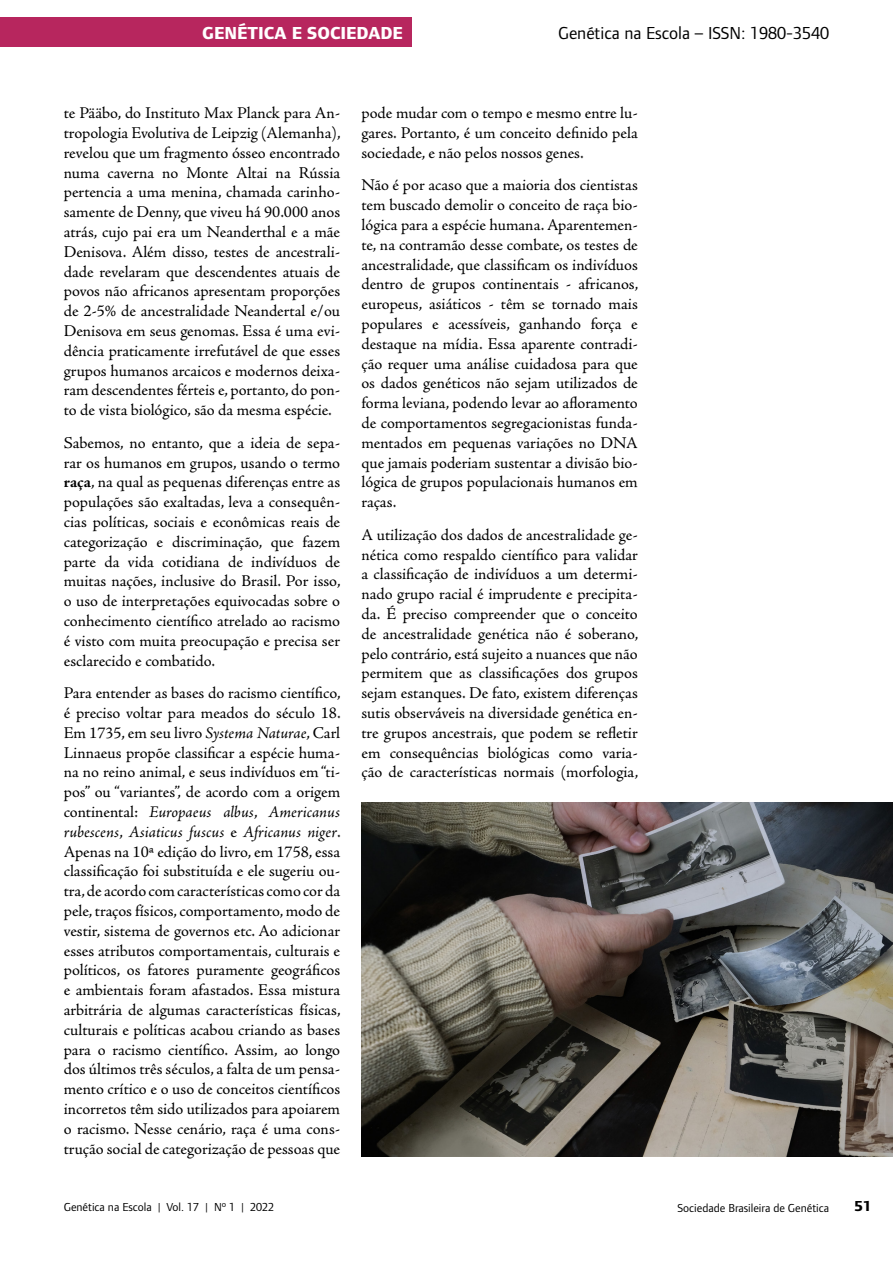
<style>
.page{position:relative;width:893px;height:1263px;background:#fff}
.page>*{position:absolute;margin:0;border:0;box-sizing:border-box;transform-origin:0 0}
.t1{font:18px "Foundry Form Sans";color:#000}
.t2{font:800 18px "Foundry Form Sans";color:#fff}
.Texto{font:16.5px/19.8px "Adobe Jenson Pro";color:#000;text-align:justify}
.t3{font:800 15px "Foundry Form Sans";color:#000}
.t4{font:12px "Foundry Form Sans";color:#000}
.s1{font-weight:700}
.s2{font-style:italic}
</style>
<div class="page">
<img style="left:361px;top:802px;width:532px;height:355px">
<div style="left:0;top:17px;width:412px;height:30px;background:#b7265e"></div>
<p class="t2" style="left:202px;top:23px;width:202px">GENÉTICA E SOCIEDADE</p>
<p class="t1" style="left:558px;top:23px;width:273px">Genética na Escola – ISSN: 1980-3540</p>
<p class="Texto" style="left:64px;top:103px;width:278px">te Pääbo, do Instituto Max Planck para An&shy;tropologia Evolutiva de Leipzig (Alemanha), revelou que um fragmento ósseo encontrado numa caverna no Monte Altai na Rússia pertencia a uma menina, chamada carinho&shy;samente de Denny, que viveu há 90.000 anos atrás, cujo pai era um Neanderthal e a mãe Denisova. Além disso, testes de ancestrali&shy;dade revelaram que descendentes atuais de povos não africanos apresentam proporções de 2-5% de ancestralidade Neandertal e/ou Denisova em seus genomas. Essa é uma evi&shy;dência praticamente irrefutável de que esses grupos humanos arcaicos e modernos deixa&shy;ram descendentes férteis e, portanto, do pon&shy;to de vista biológico, são da mesma espécie.</p>
<p class="Texto" style="left:64px;top:433px;width:278px">Sabemos, no entanto, que a ideia de sepa&shy;rar os humanos em grupos, usando o termo <span class="s1">raça</span>, na qual as pequenas diferenças entre as populações são exaltadas, leva a consequên&shy;cias políticas, sociais e econômicas reais de categorização e discriminação, que fazem parte da vida cotidiana de indivíduos de muitas nações, inclusive do Brasil. Por isso, o uso de interpretações equivocadas sobre o conhecimento científico atrelado ao racismo é visto com muita preocupação e precisa ser esclarecido e combatido.</p>
<p class="Texto" style="left:64px;top:683px;width:278px">Para entender as bases do racismo científico, é preciso voltar para meados do século 18.<br>Em 1735, em seu livro <span class="s2">Systema Naturae</span>, Carl Linnaeus propõe classificar a espécie huma&shy;na no reino animal, e seus indivíduos em “ti&shy;pos” ou “variantes”, de acordo com a origem continental: <span class="s2">Europaeus albus</span>, <span class="s2">Americanus rubescens</span>, <span class="s2">Asiaticus fuscus</span> e <span class="s2">Africanus niger</span>.<br>Apenas na 10ª edição do livro, em 1758, essa classificação foi substituída e ele sugeriu ou&shy;tra, de acordo com características como cor da pele, traços físicos, comportamento, modo de vestir, sistema de governos etc. Ao adicionar esses atributos comportamentais, culturais e políticos, os fatores puramente geográficos e ambientais foram afastados. Essa mistura arbitrária de algumas características físicas, culturais e políticas acabou criando as bases para o racismo científico. Assim, ao longo dos últimos três séculos, a falta de um pensa&shy;mento crítico e o uso de conceitos científicos incorretos têm sido utilizados para apoiarem o racismo. Nesse cenário, raça é uma cons&shy;trução social de categorização de pessoas que</p>
<p class="Texto" style="left:361px;top:103px;width:278px">pode mudar com o tempo e mesmo entre lu&shy;gares. Portanto, é um conceito definido pela sociedade, e não pelos nossos genes.</p>
<p class="Texto" style="left:361px;top:176px;width:278px">Não é por acaso que a maioria dos cientistas tem buscado demolir o conceito de raça bio&shy;lógica para a espécie humana. Aparentemen&shy;te, na contramão desse combate, os testes de ancestralidade, que classificam os indivíduos dentro de grupos continentais - africanos, europeus, asiáticos - têm se tornado mais populares e acessíveis, ganhando força e destaque na mídia. Essa aparente contradi&shy;ção requer uma análise cuidadosa para que os dados genéticos não sejam utilizados de forma leviana, podendo levar ao afloramento de comportamentos segregacionistas funda&shy;mentados em pequenas variações no DNA que jamais poderiam sustentar a divisão bio&shy;lógica de grupos populacionais humanos em raças.</p>
<p class="Texto" style="left:361px;top:525px;width:278px">A utilização dos dados de ancestralidade ge&shy;nética como respaldo científico para validar a classificação de indivíduos a um determi&shy;nado grupo racial é imprudente e precipita&shy;da. É preciso compreender que o conceito de ancestralidade genética não é soberano, pelo contrário, está sujeito a nuances que não permitem que as classificações dos grupos sejam estanques. De fato, existem diferenças sutis observáveis na diversidade genética en&shy;tre grupos ancestrais, que podem se refletir em consequências biológicas como varia&shy;ção de características normais (morfologia,</p>
<p class="t4" style="left:64px;top:1200px;width:212px">Genética na Escola | Vol. 17 | Nº 1 | 2022</p>
<p class="t4" style="left:677px;top:1202px;width:153px">Sociedade Brasileira de Genética</p>
<p class="t3" style="left:855px;top:1198px;width:19px">51</p>
</div>
